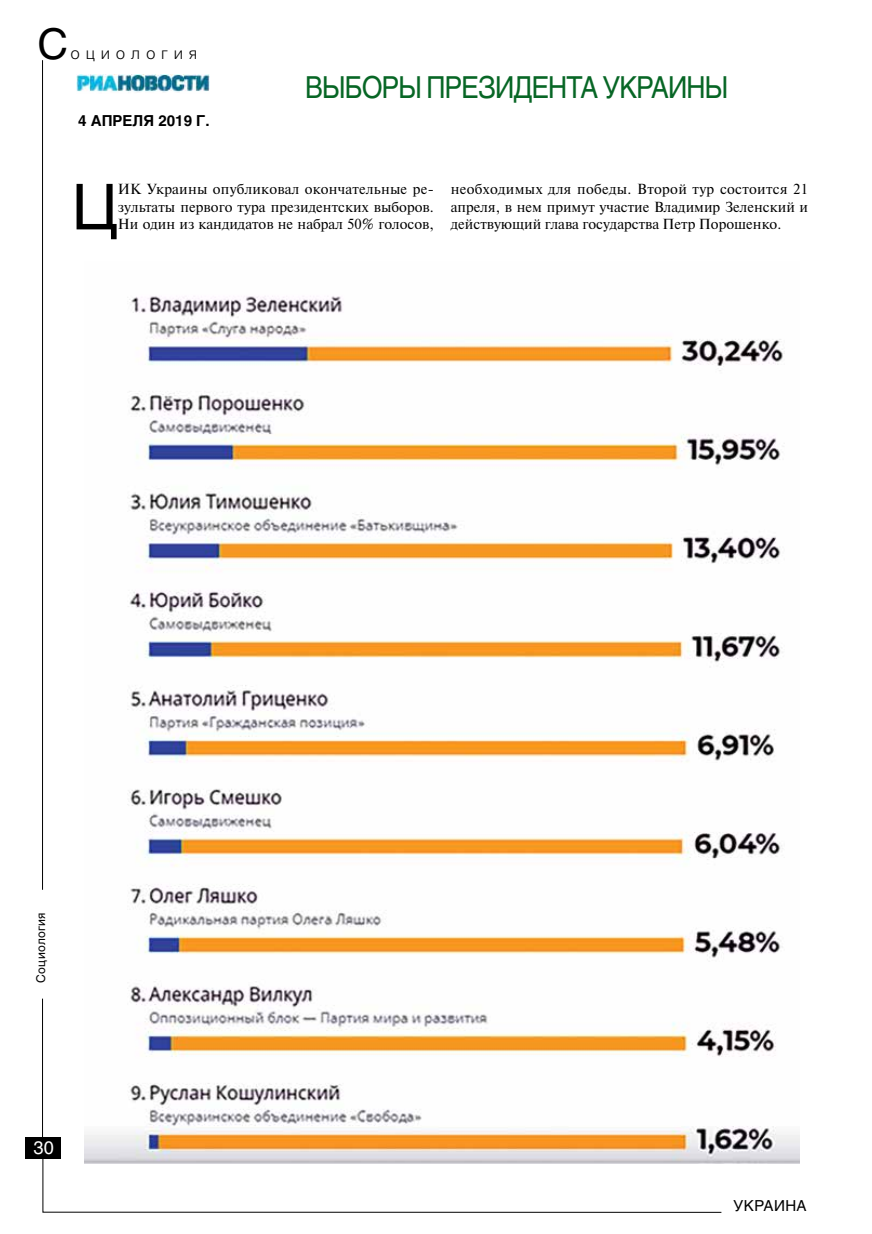
<style>
.page{position:relative;width:872px;height:1234px;background:#fff}
.page>*{position:absolute;margin:0;border:0;box-sizing:border-box;transform-origin:0 0}
.t1{font:62.7px "Helios";color:#000}
.t2{font:42px "Helios";color:#000}
.t3{font:30px "Helios";letter-spacing:-.03em;color:#076625;scale:.88 1}
.t4{font:18px "Helios";color:#fff}
.t5{font:300 16.5px "Helios";letter-spacing:.35em;color:#000}
.t6{font:700 15px "Helios";color:#000}
.t7{font:15px "Helios";letter-spacing:.025em;color:#000}
.t8{font:14.55px/17.4px "Newton C";color:#000;text-align:justify}
.t9{font:12px "Helios";letter-spacing:.025em;color:#000}
</style>
<div class="page">
<div style="left:25px;top:1136px;width:36px;height:22px;background:#000"></div>
<hr style="left:42px;top:60px;width:1px;height:829px;background:#000">
<hr style="left:42px;top:998px;width:1px;height:152px;background:#000">
<svg style="left:42px;top:1158px;width:680px;height:54px"></svg>
<img style="left:77px;top:74px;width:133px;height:18px">
<img style="left:84px;top:296px;width:715px;height:867px">
<h2 class="t2" style="left:38px;top:19px;width:32px">C</h2>
<p class="t5" style="left:70px;top:43px;width:128px">оциология</p>
<p class="t6" style="left:78px;top:112px;width:133px">4 АПРЕЛЯ 2019 Г.</p>
<h3 class="t3" style="left:305px;top:69px;width:482px">ВЫБОРЫ ПРЕЗИДЕНТА УКРАИНЫ</h3>
<h1 class="t1" style="left:72px;top:170px;width:47px">Ц</h1>
<p class="t8" style="left:118px;top:181px;width:317px">ИК Украины опубликовал окончательные ре&shy;зультаты первого тура президентских выборов.<br>Ни один из кандидатов не набрал 50% голосов,</p>
<p class="t8" style="left:451px;top:181px;width:359px">необходимых для победы. Второй тур состоится 21 апреля, в нем примут участие Владимир Зеленский и действующий глава государства Петр Порошенко.</p>
<p class="t9" style="left:34px;top:982px;width:72px;rotate:-90deg">Социология</p>
<p class="t4" style="left:34px;top:1136px;width:22px">30</p>
<p class="t7" style="left:733px;top:1196px;width:75px">УКРАИНА</p>
</div>
